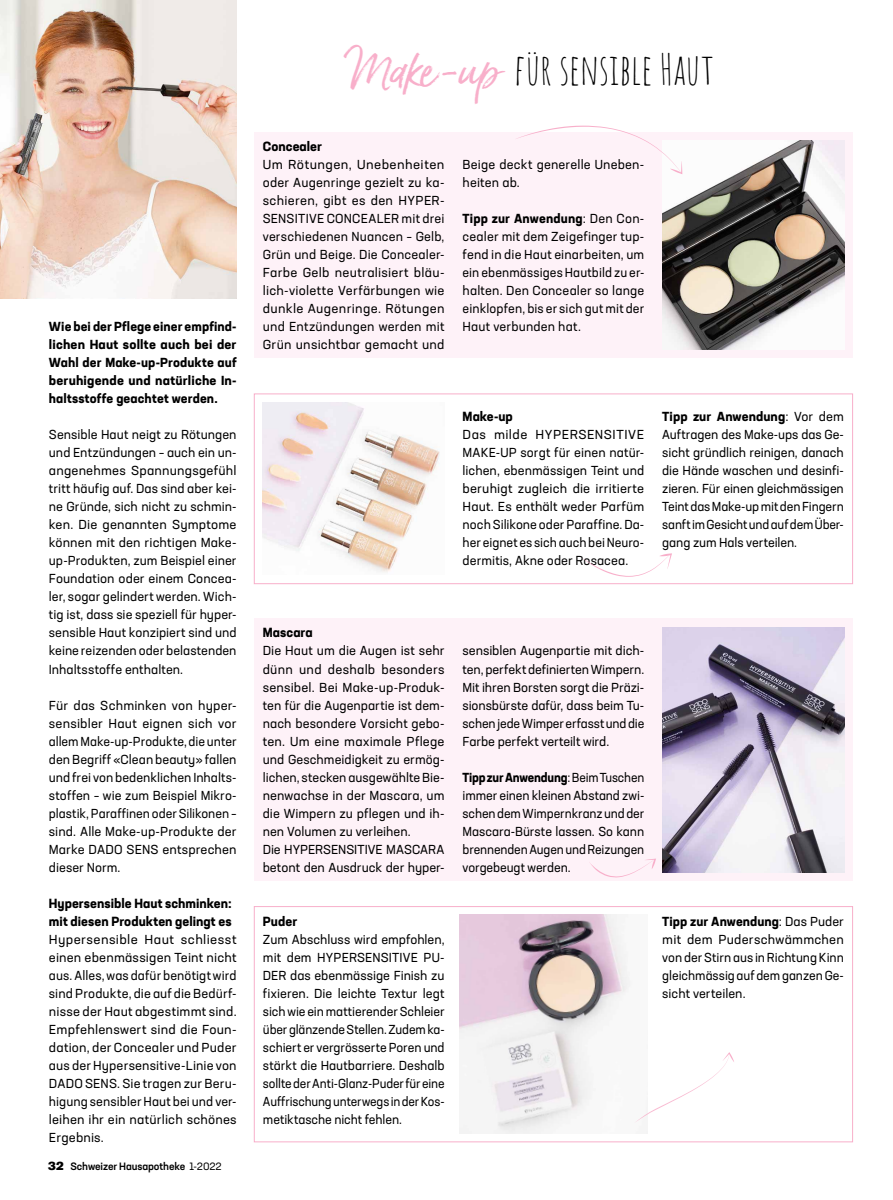
<style>
.page{position:relative;width:893px;height:1200px;background:#fff}
.page>*{position:absolute;margin:0;border:0;box-sizing:border-box;transform-origin:0 0}
.t1{font:42px "Amatic SC";letter-spacing:-.005em;color:#000}
.t2{font:700 13.05px/18px "Neusa Next Std";letter-spacing:.005em;color:#000}
.t3{font:12.9px/18px "Neusa Next Std";letter-spacing:.005em;color:#000;text-align:justify}
.t4{font:12.9px/18px "Neusa Next Std";letter-spacing:.005em;color:#000;text-align:justify;scale:1.04 1}
.t5{font:12.9px/18px "Neusa Next Std";letter-spacing:.005em;color:#000;text-align:justify;scale:.95 1}
.t6{font:700 12.9px/18px "Neusa Next Std";letter-spacing:.015em;color:#000;text-align:justify}
.t7{font:500 10.5px "Neusa Next Std";letter-spacing:-.01em;color:#000}
.s1{font-family:"Akzidenz Grotesk BE Super";font-weight:400;font-size:12px}
.s2{font-weight:400}
.s3{font-family:"Born Ready Slanted";font-size:45px;color:#f8afca}
.s4{font-weight:700}
</style>
<div class="page">
<div style="left:254px;top:132px;width:599px;height:226px;background:#fef2f8"></div>
<img style="left:662px;top:141px;width:182px;height:208px">
<img style="left:0;top:0;width:236px;height:299px">
<div style="left:254px;top:393px;width:599px;height:190px;border:1px solid #f8afca"></div>
<svg style="left:584px;top:553px;width:88px;height:23px"></svg>
<svg style="left:516px;top:126px;width:166px;height:48px"></svg>
<div style="left:254px;top:618px;width:599px;height:262px;background:#fef2f8"></div>
<img style="left:662px;top:627px;width:182px;height:245px">
<svg style="left:589px;top:858px;width:67px;height:19px"></svg>
<div style="left:254px;top:906px;width:599px;height:235px;border:1px solid #f8afca"></div>
<img style="left:460px;top:914px;width:187px;height:218px">
<svg style="left:634px;top:1051px;width:100px;height:71px"></svg>
<img style="left:263px;top:402px;width:177px;height:170px">
<p class="t6" style="left:49px;top:317px;width:189px">Wie bei der Pflege einer empfind&shy;lichen Haut sollte auch bei der Wahl der Make-up-Produkte auf beruhigende und natürliche In&shy;haltsstoffe geachtet werden.</p>
<p class="t3" style="left:49px;top:425px;width:189px">Sensible Haut neigt zu Rötungen und Entzündungen – auch ein un&shy;angenehmes Spannungsgefühl tritt häufig auf. Das sind aber kei&shy;ne Gründe, sich nicht zu schmin&shy;ken. Die genannten Symptome können mit den richtigen Make&shy;up-Produkten, zum Beispiel einer Foundation oder einem Concea&shy;ler, sogar gelindert werden. Wich&shy;tig ist, dass sie speziell für hyper&shy;sensible Haut konzipiert sind und keine reizenden oder belastenden Inhaltsstoffe enthalten.</p>
<p class="t3" style="left:49px;top:695px;width:189px">Für das Schminken von hyper&shy;sensibler Haut eignen sich vor allem Make-up-Produkte, die unter den Begriff «Clean beauty» fallen und frei von bedenklichen Inhalts&shy;stoffen – wie zum Beispiel Mikro&shy;plastik, Paraffinen oder Silikonen – sind. Alle Make-up-Produkte der Marke DADO SENS entsprechen dieser Norm.</p>
<p class="t2" style="left:49px;top:893px;width:184px">Hypersensible Haut schminken: mit diesen Produkten gelingt es</p>
<p class="t4" style="left:49px;top:929px;width:182px">Hypersensible Haut schliesst einen ebenmässigen Teint nicht aus. Alles, was dafür benötigt wird sind Produkte, die auf die Bedürf&shy;nisse der Haut abgestimmt sind.<br>Empfehlenswert sind die Foun&shy;dation, der Concealer und Puder aus der Hypersensitive-Linie von DADO SENS. Sie tragen zur Beru&shy;higung sensibler Haut bei und ver&shy;leihen ihr ein natürlich schönes Ergebnis.</p>
<p class="t7" style="left:48px;top:1159px;width:175px"><span class="s1">32</span> Schweizer Hausapotheke <span class="s2">1-2022</span></p>
<h1 class="t1" style="left:343px;top:39px;width:372px"><span class="s3">Make-up</span> für sensible Haut</h1>
<p class="t2" style="left:263px;top:137px;width:61px">Concealer</p>
<p class="t4" style="left:263px;top:155px;width:176px">Um Rötungen, Unebenheiten oder Augenringe gezielt zu ka&shy;schieren, gibt es den HYPER-SENSITIVE CONCEALER mit drei verschiedenen Nuancen – Gelb, Grün und Beige. Die Concealer-Farbe Gelb neutralisiert bläu&shy;lich-violette Verfärbungen wie dunkle Augenringe. Rötungen und Entzündungen werden mit Grün unsichtbar gemacht und</p>
<p class="t3" style="left:463px;top:155px;width:183px">Beige deckt generelle Uneben&shy;heiten ab.</p>
<p class="t3" style="left:463px;top:209px;width:183px"><span class="s4">Tipp zur Anwendung</span>: Den Con&shy;cealer mit dem Zeigefinger tup&shy;fend in die Haut einarbeiten, um ein ebenmässiges Hautbild zu er&shy;halten. Den Concealer so lange einklopfen, bis er sich gut mit der Haut verbunden hat.</p>
<p class="t2" style="left:463px;top:407px;width:52px">Make-up</p>
<p class="t3" style="left:463px;top:425px;width:183px">Das milde HYPERSENSITIVE MAKE-UP sorgt für einen natür&shy;lichen, ebenmässigen Teint und beruhigt zugleich die irritierte Haut. Es enthält weder Parfüm noch Silikone oder Paraffine. Da&shy;her eignet es sich auch bei Neuro&shy;dermitis, Akne oder Rosacea.</p>
<p class="t3" style="left:662px;top:407px;width:183px"><span class="s4">Tipp zur Anwendung</span>: Vor dem Auftragen des Make-ups das Ge&shy;sicht gründlich reinigen, danach die Hände waschen und desinfi&shy;zieren. Für einen gleichmässigen Teint das Make-up mit den Fingern sanft im Gesicht und auf dem Über&shy;gang zum Hals verteilen.</p>
<p class="t2" style="left:263px;top:623px;width:52px">Mascara</p>
<p class="t3" style="left:263px;top:641px;width:183px;text-align:left">Die Haut um die Augen ist sehr dünn und deshalb besonders sensibel. Bei Make-up-Produk&shy;ten für die Augenpartie ist dem&shy;nach besondere Vorsicht gebo&shy;ten. Um eine maximale Pflege und Geschmeidigkeit zu ermög&shy;lichen, stecken ausgewählte Bie&shy;nenwachse in der Mascara, um die Wimpern zu pflegen und ih&shy;nen Volumen zu verleihen.<br>Die HYPERSENSITIVE MASCARA betont den Ausdruck der hyper-</p>
<p class="t3" style="left:463px;top:641px;width:183px">sensiblen Augenpartie mit dich&shy;ten, perfekt definierten Wimpern.<br>Mit ihren Borsten sorgt die Präzi&shy;sionsbürste dafür, dass beim Tu&shy;schen jede Wimper erfasst und die Farbe perfekt verteilt wird.</p>
<p class="t5" style="left:463px;top:767px;width:193px"><span class="s4">Tipp zur Anwendung</span>: Beim Tuschen immer einen kleinen Abstand zwi&shy;schen dem Wimpernkranz und der Mascara-Bürste lassen. So kann brennenden Augen und Reizungen vorgebeugt werden.</p>
<p class="t2" style="left:263px;top:911px;width:36px">Puder</p>
<p class="t3" style="left:263px;top:929px;width:183px">Zum Abschluss wird empfohlen, mit dem HYPERSENSITIVE PU-DER das ebenmässige Finish zu fixieren. Die leichte Textur legt sich wie ein mattierender Schleier über glänzende Stellen. Zudem ka&shy;schiert er vergrösserte Poren und stärkt die Hautbarriere. Deshalb sollte der Anti-Glanz-Puder für eine Auffrischung unterwegs in der Kos&shy;metiktasche nicht fehlen.</p>
<p class="t3" style="left:662px;top:911px;width:183px"><span class="s4">Tipp zur Anwendung</span>: Das Puder mit dem Puderschwämmchen von der Stirn aus in Richtung Kinn gleichmässig auf dem ganzen Ge&shy;sicht verteilen.</p>
</div>
